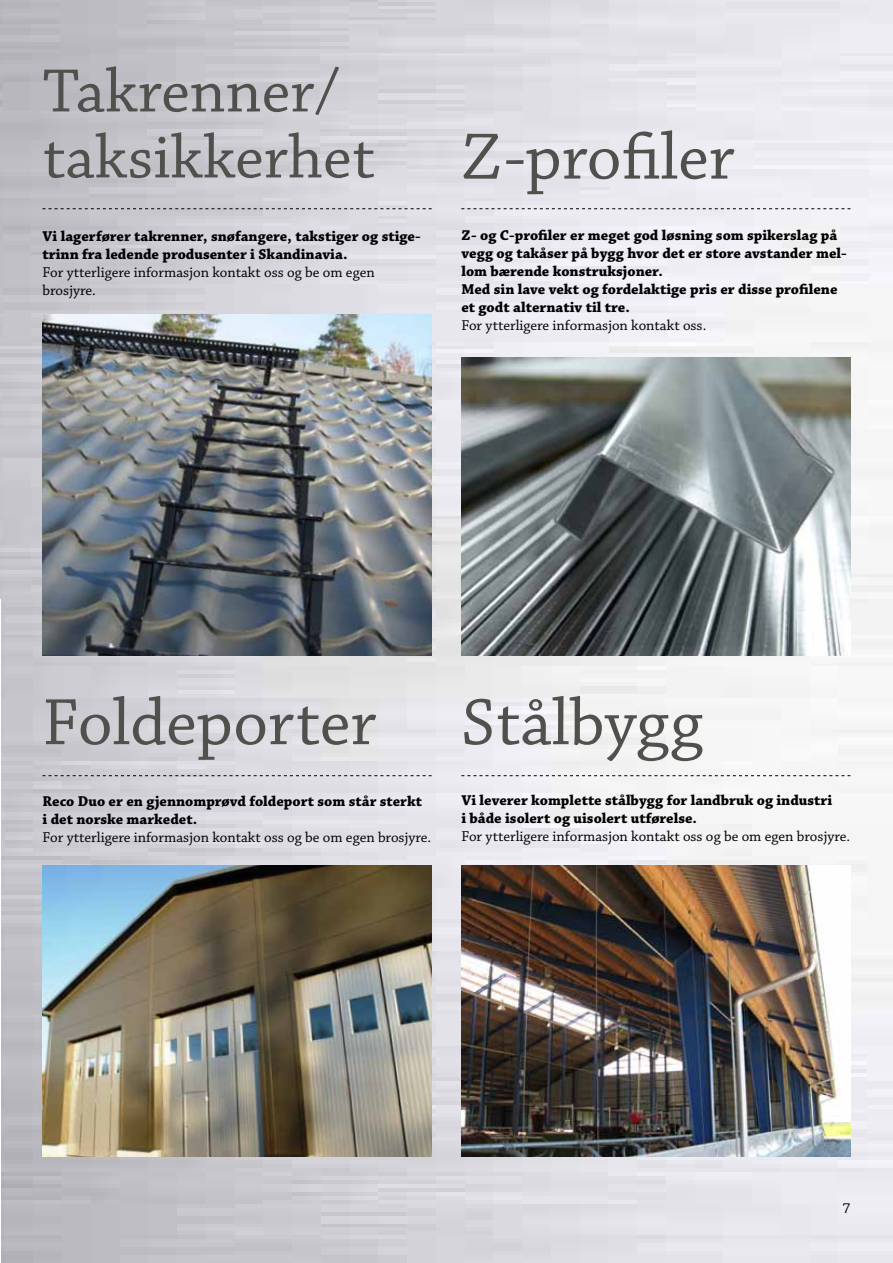
<style>
.page{position:relative;width:893px;height:1263px;background:#fff}
.page>*{position:absolute;margin:0;border:0;box-sizing:border-box;transform-origin:0 0}
.t1{font:69px "Chaparral Pro";color:#52504c}
.t2{font:64.5px/66px "Chaparral Pro";color:#52504c}
.t3{font:700 15px/18px "Chaparral Pro";color:#000}
.t4{font:15px/18px "Chaparral Pro";color:#000}
</style>
<div class="page">
<img style="left:0;top:0;width:893px;height:599px">
<img style="left:2px;top:595px;width:891px;height:668px">
<img style="left:461px;top:357px;width:389px;height:298px">
<img style="left:43px;top:865px;width:389px;height:292px">
<img style="left:461px;top:865px;width:389px;height:292px">
<img style="left:43px;top:315px;width:389px;height:340px">
<svg style="left:43px;top:208px;width:389px;height:1px"></svg>
<svg style="left:461px;top:208px;width:389px;height:1px"></svg>
<svg style="left:43px;top:775px;width:389px;height:1px"></svg>
<svg style="left:461px;top:775px;width:389px;height:1px"></svg>
<h2 class="t2" style="left:43px;top:61px;width:334px">Takrenner/ taksikkerhet</h2>
<p class="t3" style="left:43px;top:227px;width:380px">Vi lagerfører takrenner, snøfangere, takstiger og stige&shy;trinn fra ledende produsenter i Skandinavia.</p>
<p class="t4" style="left:43px;top:263px;width:334px">For ytterligere informasjon kontakt oss og be om egen brosjyre.</p>
<h1 class="t1" style="left:461px;top:119px;width:275px">Z-profiler</h1>
<p class="t3" style="left:461px;top:226px;width:387px">Z- og C-profiler er meget god løsning som spikerslag på vegg og takåser på bygg hvor det er store avstander mel&shy;lom bærende konstruksjoner.<br>Med sin lave vekt og fordelaktige pris er disse profilene et godt alternativ til tre.</p>
<p class="t4" style="left:461px;top:316px;width:247px">For ytterligere informasjon kontakt oss.</p>
<h1 class="t1" style="left:43px;top:684px;width:662px">Foldeporter Stålbygg</h1>
<p class="t3" style="left:43px;top:793px;width:381px">Reco Duo er en gjennomprøvd foldeport som står sterkt i det norske markedet.</p>
<p class="t4" style="left:43px;top:829px;width:390px">For ytterligere informasjon kontakt oss og be om egen brosjyre.</p>
<p class="t3" style="left:461px;top:792px;width:372px">Vi leverer komplette stålbygg for landbruk og industri i både isolert og uisolert utførelse.</p>
<p class="t4" style="left:461px;top:828px;width:390px">For ytterligere informasjon kontakt oss og be om egen brosjyre.</p>
<p class="t4" style="left:843px;top:1200px;width:9px">7</p>
</div>
